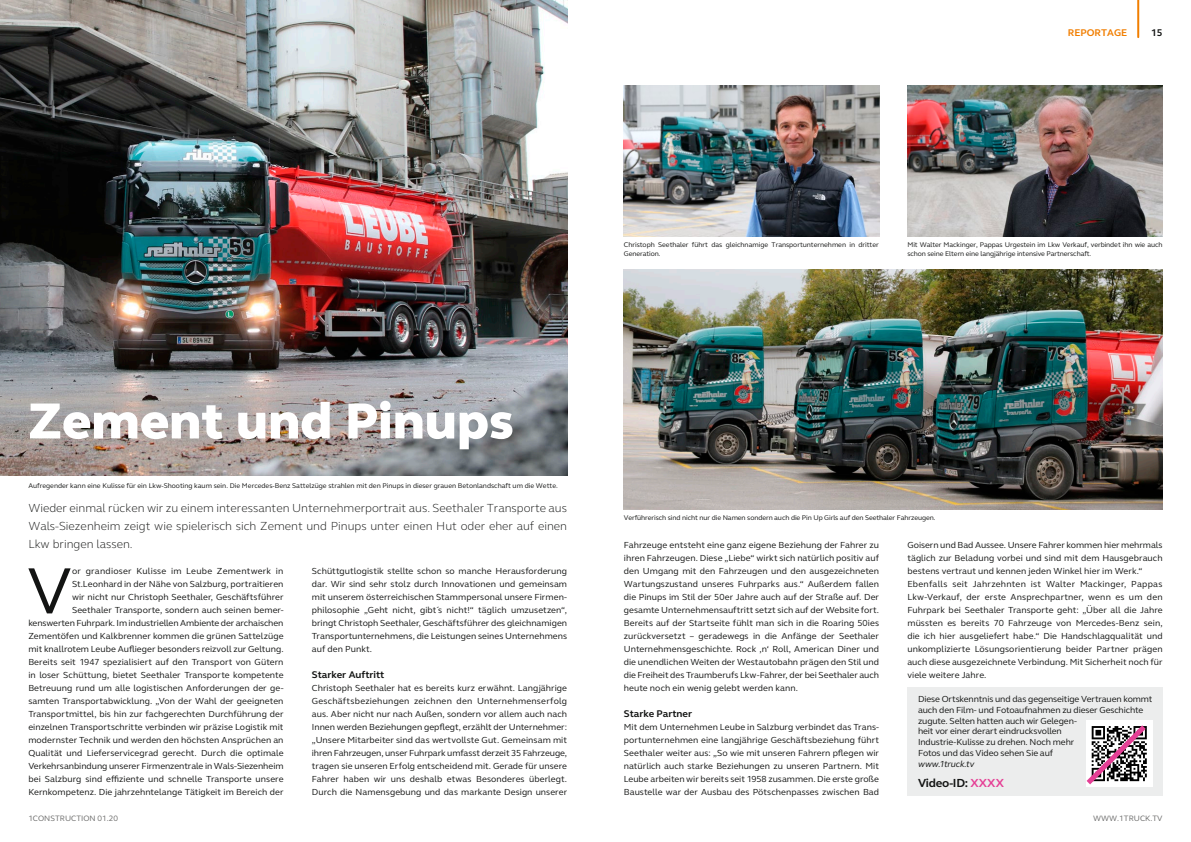
<style>
.page{position:relative;width:1191px;height:842px;background:#fff}
.page>*{position:absolute;margin:0;border:0;box-sizing:border-box;transform-origin:0 0}
.t1{font:67px "FS Elliot Pro";color:#131413}
.t2{font:800 52px "FS Elliot Pro";color:#fff}
.t3{font:300 12px/18px "FS Elliot Pro";color:#131413;text-align:justify}
.t4{font:700 12px "FS Elliot Pro";letter-spacing:-.02em;color:#131413}
.t5{font:700 10px "FS Elliot Pro";color:#131413}
.t6{font:700 10px "FS Elliot Pro";color:#f17e00}
.t7{font:9px/13px "FS Elliot Pro";letter-spacing:.005em;color:#131413;text-align:justify}
.t8{font:9px/10.8px "FS Elliot Pro";letter-spacing:-.015em;color:#131413}
.t9{font:italic 9px "FS Elliot Pro";letter-spacing:-.015em;color:#131413}
.t10{font:8px "FS Elliot Pro";color:#686867}
.t11{font:7px/8.4px "FS Elliot Pro";letter-spacing:-.01em;color:#131413}
.s1{color:#e53f95}
</style>
<div class="page">
<hr style="left:1137px;top:0;width:2px;height:37px;background:#f17e00">
<img style="left:0;top:0;width:567px;height:475px">
<img style="left:624px;top:85px;width:255px;height:151px">
<img style="left:907px;top:85px;width:255px;height:151px">
<img style="left:624px;top:270px;width:538px;height:239px">
<div style="left:907px;top:687px;width:255px;height:108px;background:#eceded"></div>
<svg style="left:1086px;top:720px;width:65px;height:67px;background:#aa9ba2"></svg>
<p class="t6" style="left:1068px;top:26px;width:61px">reportage</p>
<p class="t5" style="left:1151px;top:26px;width:13px">15</p>
<p class="t11" style="left:624px;top:241px;width:256px">Christoph Seethaler führt das gleichnamige Transportunternehmen in dritter<br>Generation.</p>
<p class="t11" style="left:907px;top:241px;width:257px">Mit Walter Mackinger, Pappas Urgestein im Lkw Verkauf, verbindet ihn wie auch schon seine Eltern eine langjährige intensive Partnerschaft.</p>
<h2 class="t2" style="left:28px;top:386px;width:487px">Zement und Pinups</h2>
<p class="t11" style="left:28px;top:481px;width:531px">Aufregender kann eine Kulisse für ein Lkw-Shooting kaum sein. Die Mercedes-Benz Sattelzüge strahlen mit den Pinups in dieser grauen Betonlandschaft um die Wette.</p>
<h3 class="t3" style="left:28px;top:499px;width:540px">Wieder einmal rücken wir zu einem interessanten Unternehmerportrait aus. Seethaler Transporte aus Wals-Siezenheim zeigt wie spielerisch sich Zement und Pinups unter einen Hut oder eher auf einen Lkw bringen lassen.</h3>
<p class="t7" style="left:28px;top:565px;width:257px;text-align:right">or grandioser Kulisse im Leube Zementwerk in St.Leonhard in der Nähe von Salzburg, portraitieren<br>wir nicht nur Christoph Seethaler, Geschäftsführer<br>Seethaler Transporte, sondern auch seinen bemer&shy;kenswerten Fuhrpark. Im industriellen Ambiente der archaischen Zementöfen und Kalkbrenner kommen die grünen Sattelzüge mit knallrotem Leube Auflieger besonders reizvoll zur Geltung.<br>Bereits seit 1947 spezialisiert auf den Transport von Gütern in loser Schüttung, bietet Seethaler Transporte kompetente Betreuung rund um alle logistischen Anforderungen der ge&shy;samten Transportabwicklung. „Von der Wahl der geeigneten Transportmittel, bis hin zur fachgerechten Durchführung der einzelnen Transportschritte verbinden wir präzise Logistik mit modernster Technik und werden den höchsten Ansprüchen an Qualität und Lieferservicegrad gerecht. Durch die optimale Verkehrsanbindung unserer Firmenzentrale in Wals-Siezenheim bei Salzburg sind effiziente und schnelle Transporte unsere Kernkompetenz. Die jahrzehntelange Tätigkeit im Bereich der</p>
<p class="t7" style="left:312px;top:565px;width:257px">Schüttgutlogistik stellte schon so manche Herausforderung dar. Wir sind sehr stolz durch Innovationen und gemeinsam mit unserem österreichischen Stammpersonal unsere Firmen&shy;philosophie „Geht nicht, gibt´s nicht!“ täglich umzusetzen“, bringt Christoph Seethaler, Geschäftsführer des gleichnamigen Transportunternehmens, die Leistungen seines Unternehmens auf den Punkt.</p>
<h1 class="t1" style="left:27px;top:546px;width:46px">V</h1>
<p class="t5" style="left:312px;top:668px;width:74px">Starker Auftritt</p>
<p class="t7" style="left:312px;top:682px;width:257px">Christoph Seethaler hat es bereits kurz erwähnt. Langjährige Geschäftsbeziehungen zeichnen den Unternehmenserfolg aus. Aber nicht nur nach Außen, sondern vor allem auch nach Innen werden Beziehungen gepflegt, erzählt der Unternehmer: „Unsere Mitarbeiter sind das wertvollste Gut. Gemeinsam mit ihren Fahrzeugen, unser Fuhrpark umfasst derzeit 35 Fahrzeuge, tragen sie unseren Erfolg entscheidend mit. Gerade für unsere Fahrer haben wir uns deshalb etwas Besonderes überlegt.<br>Durch die Namensgebung und das markante Design unserer</p>
<p class="t11" style="left:624px;top:514px;width:313px">Verführerisch sind nicht nur die Namen sondern auch die Pin Up Girls auf den Seethaler Fahrzeugen.</p>
<p class="t7" style="left:624px;top:539px;width:257px">Fahrzeuge entsteht eine ganz eigene Beziehung der Fahrer zu ihren Fahrzeugen. Diese „Liebe“ wirkt sich natürlich positiv auf den Umgang mit den Fahrzeugen und den ausgezeichneten Wartungszustand unseres Fuhrparks aus.“ Außerdem fallen die Pinups im Stil der 50er Jahre auch auf der Straße auf. Der gesamte Unternehmensauftritt setzt sich auf der Website fort.<br>Bereits auf der Startseite fühlt man sich in die Roaring 50ies zurückversetzt – geradewegs in die Anfänge der Seethaler Unternehmensgeschichte. Rock ‚n‘ Roll, American Diner und die unendlichen Weiten der Westautobahn prägen den Stil und die Freiheit des Traumberufs Lkw-Fahrer, der bei Seethaler auch heute noch ein wenig gelebt werden kann.</p>
<p class="t5" style="left:624px;top:707px;width:70px">Starke Partner</p>
<p class="t7" style="left:624px;top:721px;width:257px">Mit dem Unternehmen Leube in Salzburg verbindet das Trans&shy;portunternehmen eine langjährige Geschäftsbeziehung führt Seethaler weiter aus: „So wie mit unseren Fahrern pflegen wir natürlich auch starke Beziehungen zu unseren Partnern. Mit Leube arbeiten wir bereits seit 1958 zusammen. Die erste große Baustelle war der Ausbau des Pötschenpasses zwischen Bad</p>
<p class="t7" style="left:907px;top:539px;width:257px;text-align:left">Goisern und Bad Aussee. Unsere Fahrer kommen hier mehrmals täglich zur Beladung vorbei und sind mit dem Hausgebrauch bestens vertraut und kennen jeden Winkel hier im Werk.“ Ebenfalls seit Jahrzehnten ist Walter Mackinger, Pappas Lkw-Verkauf, der erste Ansprechpartner, wenn es um den Fuhrpark bei Seethaler Transporte geht: „Über all die Jahre müssten es bereits 70 Fahrzeuge von Mercedes-Benz sein, die ich hier ausgeliefert habe.“ Die Handschlagqualität und unkomplizierte Lösungsorientierung beider Partner prägen auch diese ausgezeichnete Verbindung. Mit Sicherheit noch für viele weitere Jahre.</p>
<p class="t8" style="left:918px;top:693px;width:236px">Diese Ortskenntnis und das gegenseitige Vertrauen kommt auch den Film- und Fotoaufnahmen zu dieser Geschichte zugute. Selten hatten auch wir Gelegen-<br>heit vor einer derart eindrucksvollen<br>Industrie-Kulisse zu drehen. Noch mehr<br>Fotos und das Video sehen Sie auf</p>
<p class="t9" style="left:918px;top:758px;width:58px">www.1truck.tv</p>
<h3 class="t4" style="left:918px;top:775px;width:87px">Video-ID: <span class="s1">XXXX</span></h3>
<p class="t10" style="left:28px;top:813px;width:91px">1CONSTRUCTION 01.20</p>
<p class="t10" style="left:1093px;top:813px;width:71px">WWW.1TRUCK.TV</p>
</div>
